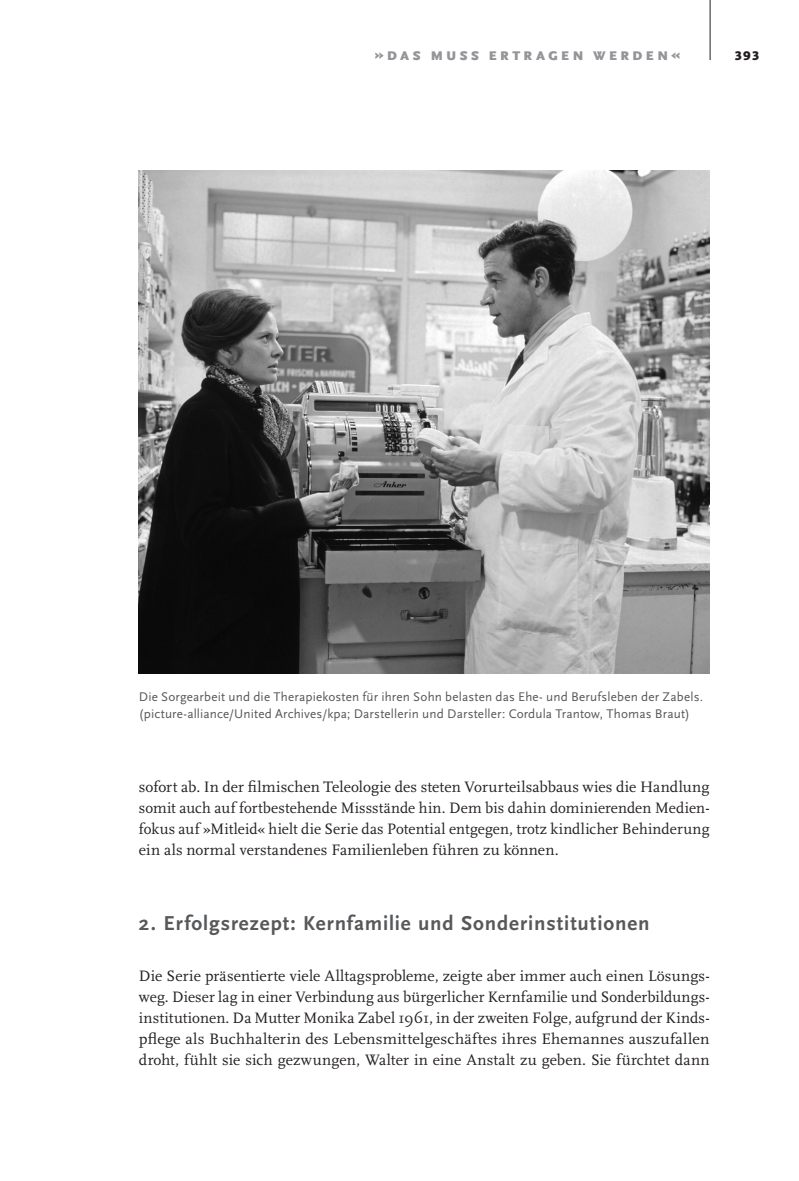
<style>
.page{position:relative;width:799px;height:1181px;background:#fff}
.page>*{position:absolute;margin:0;border:0;box-sizing:border-box;transform-origin:0 0}
._5__Zwischenüberschr{font:700 21px "Scala Sans Pro";letter-spacing:.04em;color:#57585a}
._6__1__Fließtext_ohn{font:15.75px/21px "Scala Pro";letter-spacing:.01em;color:#231f20;text-align:justify}
._10__Fußnotentext{font:15.75px/21px "Scala Pro";letter-spacing:.005em;color:#231f20;text-align:justify}
._7__Bildunterschrift{font:13.12px "Scala Sans Pro";letter-spacing:.01em;color:#57585a}
._8_2__Kopfzeile_rech{font:900 13.12px "Scala Sans Pro";letter-spacing:.27em;color:#939598}
.t1{font:900 13.12px "Scala Sans Pro";color:#231f20}
</style>
<div class="page">
<hr style="left:709px;top:0;width:1px;height:60px;background:#231f20">
<img style="left:139px;top:171px;width:570px;height:502px">
<p class="_8_2__Kopfzeile_rech" style="left:375px;top:48px;width:306px">»DAS MUSS ERTRAGEN WERDEN«</p>
<p class="t1" style="left:734px;top:48px;width:26px">393</p>
<p class="_7__Bildunterschrift" style="left:139px;top:689px;width:565px">Die Sorgearbeit und die Therapiekosten für ihren Sohn belasten das Ehe- und Berufsleben der Zabels.</p>
<p class="_7__Bildunterschrift" style="left:139px;top:706px;width:552px">(picture-alliance/United Archives/kpa; Darstellerin und Darsteller: Cordula Trantow, Thomas Braut)</p>
<p class="_10__Fußnotentext" style="left:139px;top:776px;width:572px">sofort ab. In der filmischen Teleologie des steten Vorurteilsabbaus wies die Handlung somit auch auf fortbestehende Missstände hin. Dem bis dahin dominierenden Medien&shy;fokus auf »Mitleid« hielt die Serie das Potential entgegen, trotz kindlicher Behinderung ein als normal verstandenes Familienleben führen zu können.</p>
<p class="_5__Zwischenüberschr" style="left:139px;top:911px;width:512px">2. Erfolgsrezept: Kernfamilie und Sonderinstitutionen</p>
<p class="_6__1__Fließtext_ohn" style="left:139px;top:965px;width:572px">Die Serie präsentierte viele Alltagsprobleme, zeigte aber immer auch einen Lösungs&shy;weg. Dieser lag in einer Verbindung aus bürgerlicher Kernfamilie und Sonderbildungs&shy;institutionen. Da Mutter Monika Zabel 1961, in der zweiten Folge, aufgrund der Kinds&shy;pflege als Buchhalterin des Lebensmittelgeschäftes ihres Ehemannes auszufallen droht, fühlt sie sich gezwungen, Walter in eine Anstalt zu geben. Sie fürchtet dann</p>
</div>
